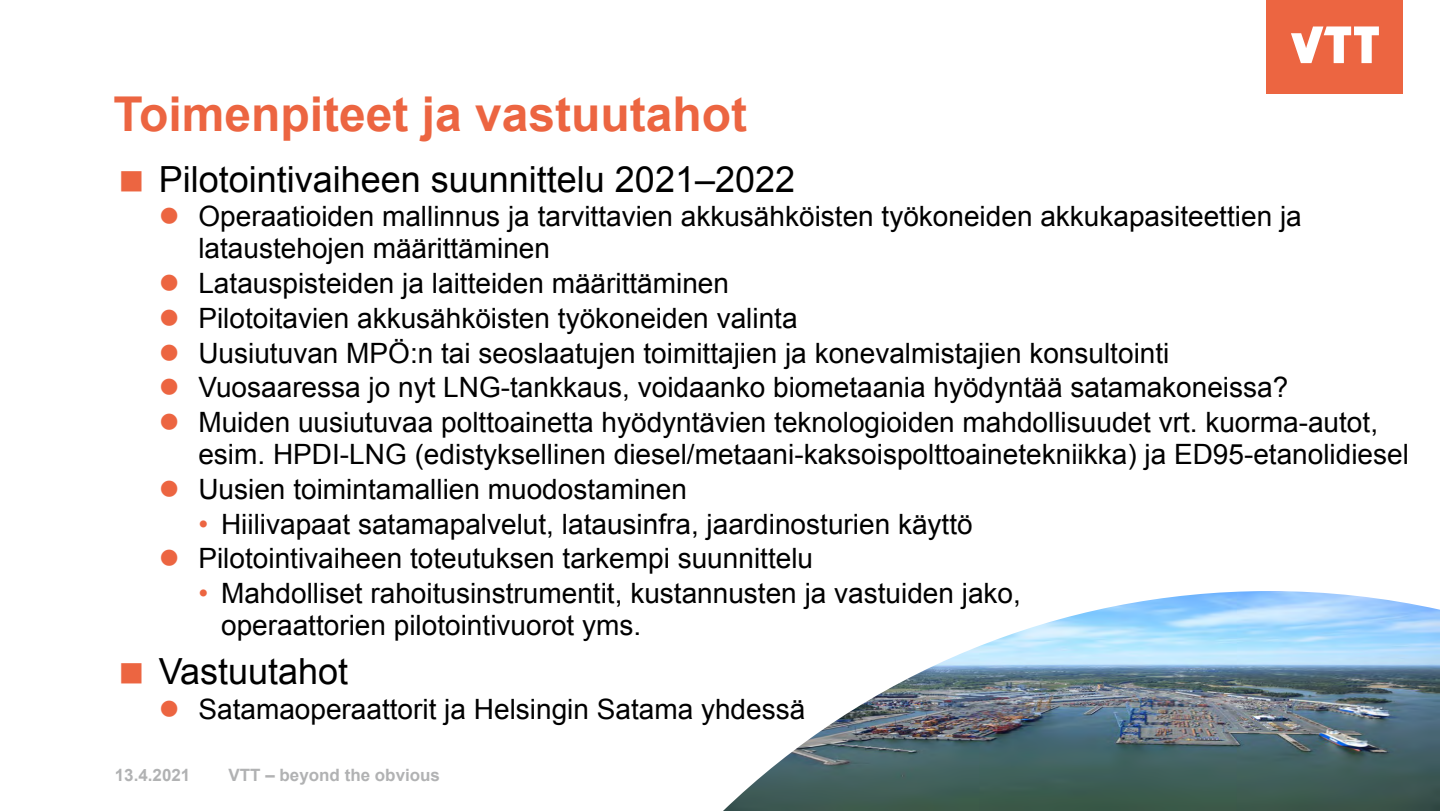
<style>
.page{position:relative;width:1440px;height:811px;background:#fff}
.page>*{position:absolute;margin:0;border:0;box-sizing:border-box;transform-origin:0 0}
._2_H2_SLIDE-OTSIKKO{font:700 48px "Arial";color:#ec6541}
.t1{font:36px "Arial";color:#000}
.t2{font:28px/32px "Arial";color:#000}
.t3{font:700 17px "Arial";color:#b1b2b3}
.s1{color:#ec6541}
</style>
<div class="page">
<div style="left:1267px;top:0;width:136px;height:94px;background:#ec6541"></div>
<svg style="left:1291px;top:26px;width:88px;height:37px"></svg>
<img style="left:723px;top:591px;width:717px;height:220px">
<h2 class="_2_H2_SLIDE-OTSIKKO" style="left:113px;top:82px;width:635px">Toimenpiteet ja vastuutahot</h2>
<p class="t1" style="left:159px;top:155px;width:638px">Pilotointivaiheen suunnittelu 2021–2022</p>
<p class="t2" style="left:198px;top:201px;width:1105px">Operaatioiden mallinnus ja tarvittavien akkusähköisten työkoneiden akkukapasiteettien ja lataustehojen määrittäminen</p>
<p class="t2" style="left:198px;top:267px;width:532px">Latauspisteiden ja laitteiden määrittäminen</p>
<p class="t2" style="left:198px;top:302px;width:601px">Pilotoitavien akkusähköisten työkoneiden valinta</p>
<p class="t2" style="left:198px;top:337px;width:973px">Uusiutuvan MPÖ:n tai seoslaatujen toimittajien ja konevalmistajien konsultointi</p>
<p class="t2" style="left:198px;top:372px;width:1091px">Vuosaaressa jo nyt LNG-tankkaus, voidaanko biometaania hyödyntää satamakoneissa?</p>
<p class="t2" style="left:198px;top:406px;width:1212px">Muiden uusiutuvaa polttoainetta hyödyntävien teknologioiden mahdollisuudet vrt. kuorma-autot, esim. HPDI-LNG (edistyksellinen diesel/metaani-kaksoispolttoainetekniikka) ja ED95-etanolidiesel</p>
<p class="t2" style="left:198px;top:473px;width:490px">Uusien toimintamallien muodostaminen</p>
<p class="t2" style="left:198px;top:508px;width:776px"><span class="s1">•</span> Hiilivapaat satamapalvelut, latausinfra, jaardinosturien käyttö</p>
<p class="t2" style="left:198px;top:543px;width:616px">Pilotointivaiheen toteutuksen tarkempi suunnittelu</p>
<p class="t2" style="left:221px;top:577px;width:801px;text-indent:-23px"><span class="s1">•</span> Mahdolliset rahoitusinstrumentit, kustannusten ja vastuiden jako, operaattorien pilotointivuorot yms.</p>
<p class="t1" style="left:159px;top:647px;width:191px">Vastuutahot</p>
<p class="t2" style="left:198px;top:693px;width:608px">Satamaoperaattorit ja Helsingin Satama yhdessä</p>
<p class="t3" style="left:115px;top:763px;width:77px">13.4.2021</p>
<p class="t3" style="left:229px;top:763px;width:213px">VTT – beyond the obvious</p>
</div>
